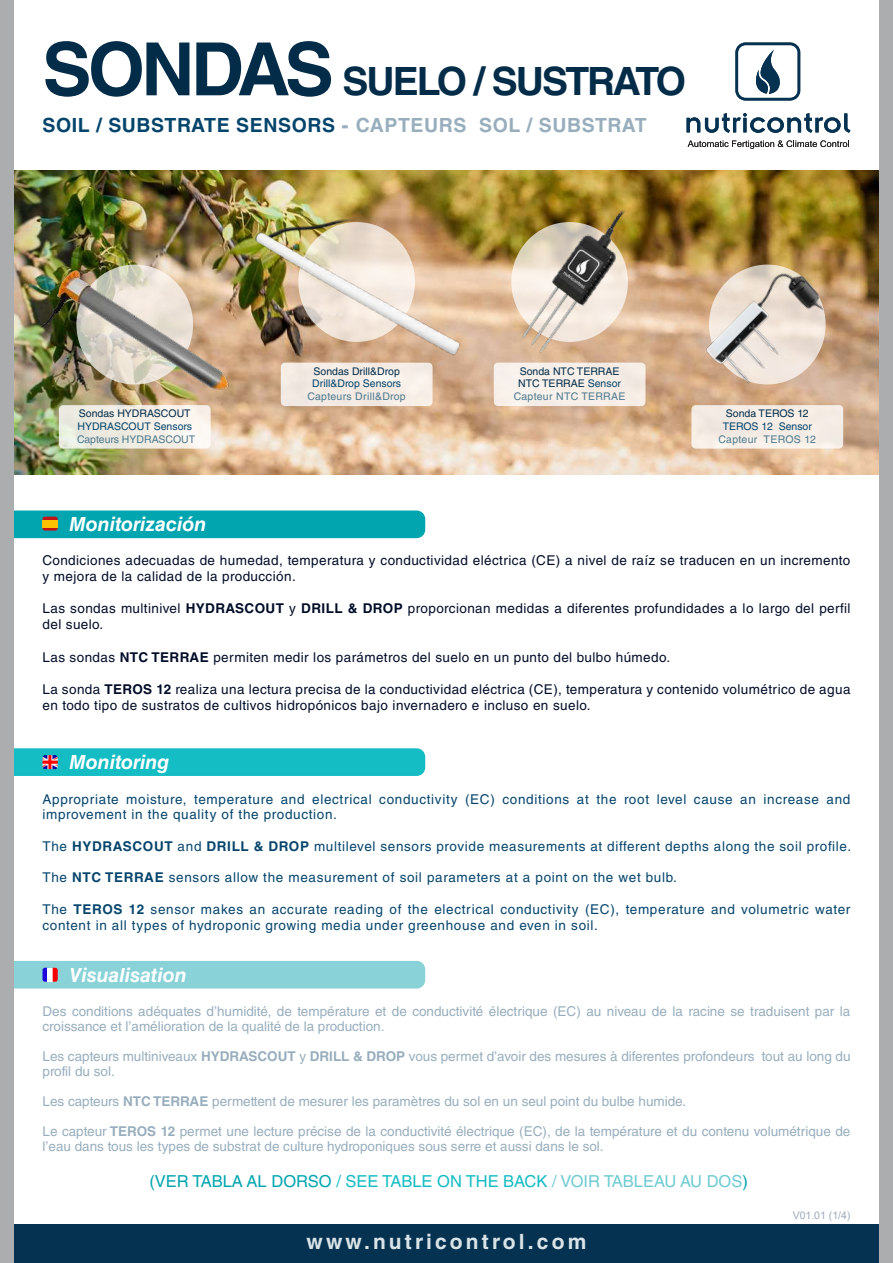
<style>
.page{position:relative;width:893px;height:1263px;background:#fff}
.page>*{position:absolute;margin:0;border:0;box-sizing:border-box;transform-origin:0 0}
.t1{font:700 39px "Helvetica LT Std";letter-spacing:-.05em;color:#032c49}
.t2{font:700 21px "Helvetica LT Std";letter-spacing:.15em;color:#dae4e8}
.t3{font:700 19.5px "Helvetica LT Std";letter-spacing:.03em;color:#05456c}
.t4{font:italic 700 19.5px "Helvetica LT Std";color:#fff}
.t5{font:16.5px "Helvetica LT Std";color:#14bcc4}
.t6{font:13.5px/15px "Helvetica LT Std";color:#98aebd}
.t7{font:13.5px/16.2px "Helvetica LT Std";letter-spacing:.03em;color:#000d28}
.t8{font:13.5px/15.8px "Helvetica LT Std";letter-spacing:.05em;color:#05456c}
.t9{font:10.5px/12.6px "Helvetica LT Std";color:#032c49;text-align:center}
.t10{font:10.5px "Helvetica LT Std";color:#05456c}
.t11{font:10.5px "Helvetica LT Std";letter-spacing:.03em;color:#4c798e}
.t12{font:10.5px "Helvetica LT Std";letter-spacing:.01em;color:#4c798e}
.t13{font:10.5px "Arial";color:#9ca9ba}
.s1{font-size:73.5px}
.s2{font-family:"Arial";font-weight:900;color:#98aebd}
.s3{color:#98aebd}
.s4{color:#05456c}
.s5{color:#4c798e}
.s6{font-weight:700}
.s7{color:#00a5af}
.s8{color:#6ecbd3}
</style>
<div class="page">
<div style="left:0;top:1225px;width:893px;height:38px;background:#063251"></div>
<div style="left:14px;top:510px;width:411px;height:28px;background:#00a5af"></div>
<div style="left:43px;top:520px;width:15px;height:7px;background:#ffc200"></div>
<div style="left:14px;top:748px;width:411px;height:28px;background:#14bcc4"></div>
<img style="left:43px;top:755px;width:15px;height:14px">
<div style="left:14px;top:961px;width:411px;height:27px;background:#88d2d8"></div>
<img style="left:14px;top:170px;width:865px;height:304px">
<img style="left:252px;top:217px;width:211px;height:141px">
<div style="left:281px;top:363px;width:152px;height:43px;background:#f4ece5;border-radius:4px"></div>
<img style="left:35px;top:271px;width:194px;height:121px">
<div style="left:59px;top:405px;width:152px;height:44px;background:linear-gradient(to right,#e7e8dd,#fdf5f0);border-radius:4px"></div>
<svg style="left:511px;top:222px;width:117px;height:120px"></svg>
<img style="left:521px;top:203px;width:113px;height:151px">
<div style="left:494px;top:363px;width:151px;height:43px;background:#f6efe9;border-radius:4px"></div>
<img style="left:699px;top:258px;width:137px;height:137px">
<div style="left:691px;top:405px;width:152px;height:44px;background:#f5ece5;border-radius:4px"></div>
<svg style="left:687px;top:113px;width:163px;height:20px"></svg>
<svg style="left:688px;top:140px;width:161px;height:9px"></svg>
<div style="left:735px;top:43px;width:65px;height:57px;border:3px solid #063251;border-radius:9px"></div>
<svg style="left:756px;top:50px;width:24px;height:44px"></svg>
<div style="left:879px;top:0;width:14px;height:1263px;background:#abadae"></div>
<div style="left:0;top:0;width:14px;height:1263px;background:#abadae"></div>
<h1 class="t1" style="left:43px;top:58px;width:645px"><span class="s1">SONDAS</span> SUELO / SUSTRATO</h1>
<h3 class="t3" style="left:43px;top:113px;width:606px">SOIL / SUBSTRATE SENSORS <span class="s2">-</span> <span class="s3">CAPTEURS SOL / SUBSTRAT</span></h3>
<p class="t9" style="left:79px;top:407px;width:113px">Sondas HYDRASCOUT</p>
<p class="t10" style="left:77px;top:420px;width:116px">HYDRASCOUT Sensors</p>
<p class="t12" style="left:77px;top:433px;width:120px">Capteurs HYDRASCOUT</p>
<h3 class="t4" style="left:70px;top:512px;width:138px">Monitorización</h3>
<p class="t9" style="left:314px;top:365px;width:88px">Sondas Drill&amp;Drop</p>
<p class="t10" style="left:312px;top:378px;width:90px">Drill&amp;Drop Sensors</p>
<p class="t11" style="left:308px;top:390px;width:100px">Capteurs Drill&amp;Drop</p>
<p class="t9" style="left:514px;top:365px;width:113px">Sonda NTC TERRAE<br>NTC TERRAE <span class="s4">Sensor<br></span><span class="s5">Capteur NTC TERRAE</span></p>
<p class="t9" style="left:726px;top:407px;width:84px">Sonda TEROS 12</p>
<p class="t10" style="left:723px;top:420px;width:91px">TEROS 12 Sensor</p>
<p class="t11" style="left:719px;top:433px;width:99px">Capteur TEROS 12</p>
<p class="t7" style="left:43px;top:552px;width:809px">Condiciones adecuadas de humedad, temperatura y conductividad eléctrica (CE) a nivel de raíz se traducen en un incremento y mejora de la calidad de la producción.</p>
<p class="t7" style="left:43px;top:600px;width:809px">Las sondas multinivel <span class="s6">HYDRASCOUT</span> y <span class="s6">DRILL &amp; DROP</span> proporcionan medidas a diferentes profundidades a lo largo del perfil del suelo.</p>
<p class="t7" style="left:43px;top:649px;width:629px">Las sondas <span class="s6">NTC TERRAE</span> permiten medir los parámetros del suelo en un punto del bulbo húmedo.</p>
<p class="t7" style="left:43px;top:681px;width:809px">La sonda <span class="s6">TEROS 12</span> realiza una lectura precisa de la conductividad eléctrica (CE), temperatura y contenido volumétrico de agua en todo tipo de sustratos de cultivos hidropónicos bajo invernadero e incluso en suelo.</p>
<h3 class="t4" style="left:70px;top:750px;width:101px">Monitoring</h3>
<p class="t8" style="left:43px;top:791px;width:809px">Appropriate moisture, temperature and electrical conductivity (EC) conditions at the root level cause an increase and improvement in the quality of the production.</p>
<p class="t8" style="left:43px;top:838px;width:810px">The <span class="s6">HYDRASCOUT</span> and <span class="s6">DRILL &amp; DROP</span> multilevel sensors provide measurements at different depths along the soil profile.</p>
<p class="t8" style="left:43px;top:870px;width:636px">The <span class="s6">NTC TERRAE</span> sensors allow the measurement of soil parameters at a point on the wet bulb.</p>
<p class="t8" style="left:43px;top:901px;width:809px">The <span class="s6">TEROS 12</span> sensor makes an accurate reading of the electrical conductivity (EC), temperature and volumetric water content in all types of hydroponic growing media under greenhouse and even in soil.</p>
<h3 class="t4" style="left:70px;top:963px;width:119px">Visualisation</h3>
<p class="t6" style="left:43px;top:1004px;width:809px">Des conditions adéquates d’humidité, de température et de conductivité électrique (EC) au niveau de la racine se traduisent par la croissance et l’amélioration de la qualité de la production.</p>
<p class="t6" style="left:43px;top:1049px;width:809px">Les capteurs multiniveaux <span class="s6">HYDRASCOUT</span> y <span class="s6">DRILL &amp; DROP</span> vous permet d’avoir des mesures à diferentes profondeurs tout au long du profil du sol.</p>
<p class="t6" style="left:43px;top:1094px;width:645px">Les capteurs <span class="s6">NTC TERRAE</span> permettent de mesurer les paramètres du sol en un seul point du bulbe humide.</p>
<p class="t6" style="left:43px;top:1124px;width:809px">Le capteur <span class="s6">TEROS 12</span> permet une lecture précise de la conductivité électrique (EC), de la température et du contenu volumétrique de l’eau dans tous les types de substrat de culture hydroponiques sous serre et aussi dans le sol.</p>
<p class="t5" style="left:149px;top:1172px;width:600px"><span class="s7">(VER TABLA AL DORSO</span> / SEE TABLE ON THE BACK <span class="s8">/ VOIR TABLEAU AU DOS</span><span class="s7">)</span></p>
<h2 class="t2" style="left:307px;top:1229px;width:281px">www.nutricontrol.com</h2>
<p class="t13" style="left:793px;top:1208px;width:59px">V01.01 (1/4)</p>
</div>
